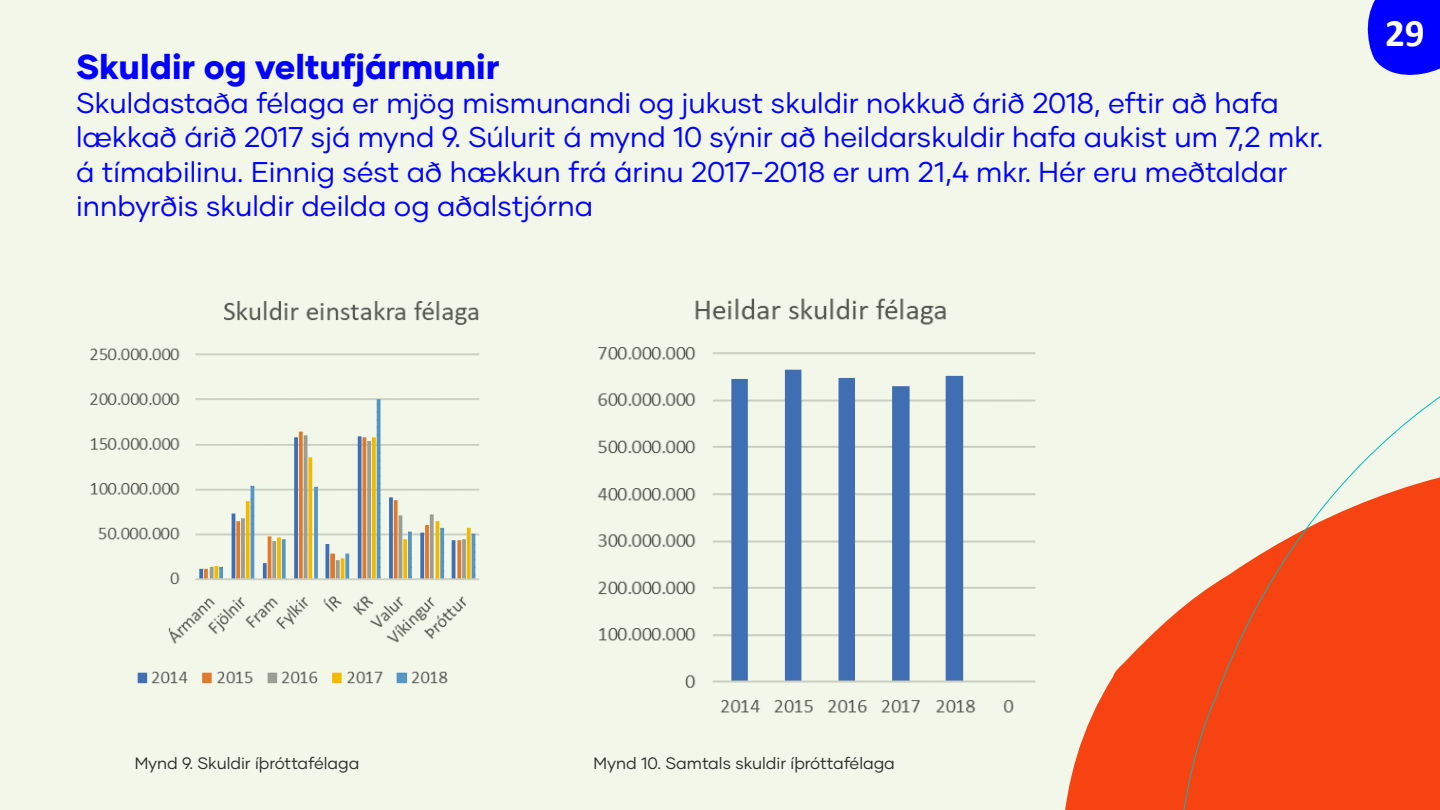
<style>
.page{position:relative;width:1440px;height:810px;background:#f2f7e9}
.page>*{position:absolute;margin:0;border:0;box-sizing:border-box;transform-origin:0 0}
.t1{font:700 39px "Calibri";color:#fff}
.t2{font:800 34.5px "Gilmer";color:#00f}
.t3{font:28.5px/34.2px "Gilmer";color:#00f}
.t4{font:16.5px "Gilmer";color:#2f2f2f}
</style>
<div class="page">
<svg style="left:1367px;top:0;width:73px;height:75px;background:#1717fc"></svg>
<svg style="left:1065px;top:611px;width:113px;height:199px;fill:#f74311"></svg>
<svg style="left:1178px;top:396px;width:262px;height:414px"></svg>
<img style="left:90px;top:301px;width:389px;height:383px">
<img style="left:597px;top:298px;width:439px;height:415px">
<p class="t2" style="left:76px;top:45px;width:425px">Skuldir og veltufjármunir</p>
<p class="t3" style="left:76px;top:86px;width:1248px">Skuldastaða félaga er mjög mismunandi og jukust skuldir nokkuð árið 2018, eftir að hafa lækkað árið 2017 sjá mynd 9. Súlurit á mynd 10 sýnir að heildarskuldir hafa aukist um 7,2 mkr. á tímabilinu. Einnig sést að hækkun frá árinu 2017-2018 er um 21,4 mkr. Hér eru meðtaldar innbyrðis skuldir deilda og aðalstjórna</p>
<h1 class="t1" style="left:1385px;top:9px;width:41px">29</h1>
<p class="t4" style="left:135px;top:753px;width:226px">Mynd 9. Skuldir íþróttafélaga</p>
<p class="t4" style="left:594px;top:753px;width:303px">Mynd 10. Samtals skuldir íþróttafélaga</p>
</div>
